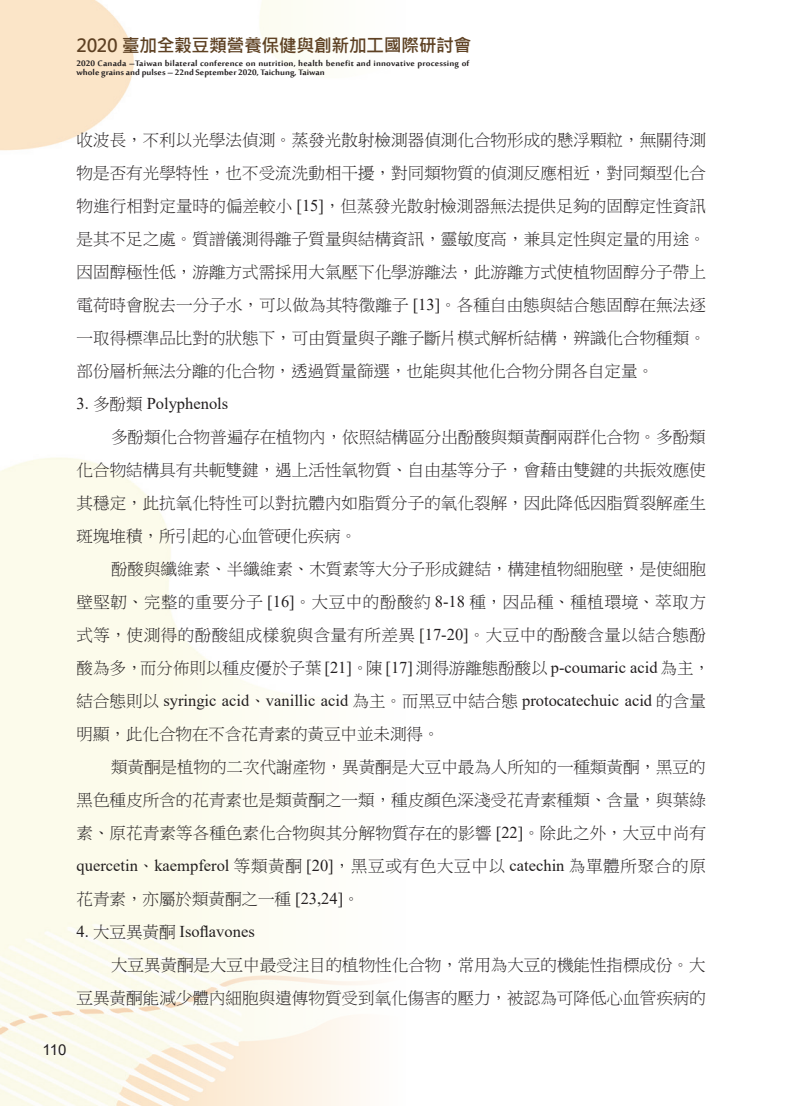
<style>
.page{position:relative;width:808px;height:1106px;background:#fff}
.page>*{position:absolute;margin:0;border:0;box-sizing:border-box;transform-origin:0 0}
.t1{font:700 18px "Microsoft Jheng Hei";letter-spacing:-.03em;color:#5e4123}
.t2{font:16.5px/33px "P Ming Li U";letter-spacing:.005em;color:#231f20;text-align:justify}
.t3{font:16.5px/33px "P Ming Li U";letter-spacing:.03em;color:#231f20}
.t4{font:16.5px "Times New Roman";color:#231f20}
.t5{font:15px "Arial";color:#231f20}
.t6{font:700 10.8px/9px "Sakkal Majalla";letter-spacing:.01em;color:#231f20;scale:1.06 1}
.s1{font-family:"Times New Roman"}
.s2{font-family:"P Ming Li U"}
</style>
<div class="page">
<img style="left:0;top:0;width:374px;height:1106px">
<p class="t1" style="left:77px;top:34px;width:396px">2020 臺加全穀豆類營養保健與創新加工國際研討會</p>
<p class="t6" style="left:77px;top:59px;width:372px">2020 Canada –Taiwan bilateral conference on nutrition, health benefit and innovative processing of whole grains and pulses – 22nd September 2020, Taichung, Taiwan</p>
<p class="t2" style="left:77px;top:124px;width:631px">收波長，不利以光學法偵測。蒸發光散射檢測器偵測化合物形成的懸浮顆粒，無關待測物是否有光學特性，也不受流洗動相干擾，對同類物質的偵測反應相近，對同類型化合物進行相對定量時的偏差較小 <span class="s1">[15]</span>，但蒸發光散射檢測器無法提供足夠的固醇定性資訊是其不足之處。質譜儀測得離子質量與結構資訊，靈敏度高，兼具定性與定量的用途。因固醇極性低，游離方式需採用大氣壓下化學游離法，此游離方式使植物固醇分子帶上電荷時會脫去一分子水，可以做為其特徵離子 <span class="s1">[13]</span>。各種自由態與結合態固醇在無法逐一取得標準品比對的狀態下，可由質量與子離子斷片模式解析結構，辨識化合物種類。部份層析無法分離的化合物，透過質量篩選，也能與其他化合物分開各自定量。</p>
<p class="t4" style="left:77px;top:392px;width:153px">3. <span class="s2">多酚類</span> Polyphenols</p>
<p class="t2" style="left:77px;top:421px;width:631px;text-indent:35px">多酚類化合物普遍存在植物內，依照結構區分出酚酸與類黃酮兩群化合物。多酚類化合物結構具有共軛雙鍵，遇上活性氧物質、自由基等分子，會藉由雙鍵的共振效應使其穩定，此抗氧化特性可以對抗體內如脂質分子的氧化裂解，因此降低因脂質裂解產生斑塊堆積，所引起的心血管硬化疾病。</p>
<p class="t3" style="left:77px;top:553px;width:635px;text-indent:35px">酚酸與纖維素、半纖維素、木質素等大分子形成鍵結，構建植物細胞壁，是使細胞壁堅韌、完整的重要分子 <span class="s1">[16]</span>。大豆中的酚酸約 <span class="s1">8-18</span> 種，因品種、種植環境、萃取方式等，使測得的酚酸組成樣貌與含量有所差異 <span class="s1">[17-20]</span>。大豆中的酚酸含量以結合態酚酸為多，而分佈則以種皮優於子葉 <span class="s1">[21]</span>。陳 <span class="s1">[17]</span> 測得游離態酚酸以 <span class="s1">p-coumaric acid</span> 為主，</p>
<p class="t4" style="left:77px;top:689px;width:631px"><span class="s2">結合態則以</span> syringic acid<span class="s2">、</span>vanillic acid <span class="s2">為主。而黑豆中結合態</span> protocatechuic acid <span class="s2">的含量</span></p>
<p class="t2" style="left:77px;top:718px;width:364px">明顯，此化合物在不含花青素的黃豆中並未測得。</p>
<p class="t2" style="left:111px;top:751px;width:596px">類黃酮是植物的二次代謝產物，異黃酮是大豆中最為人所知的一種類黃酮，黑豆的</p>
<p class="t2" style="left:77px;top:784px;width:631px">黑色種皮所含的花青素也是類黃酮之一類，種皮顏色深淺受花青素種類、含量，與葉綠</p>
<p class="t2" style="left:77px;top:817px;width:631px">素、原花青素等各種色素化合物與其分解物質存在的影響 <span class="s1">[22]</span>。除此之外，大豆中尚有</p>
<p class="t4" style="left:77px;top:854px;width:631px">quercetin<span class="s2">、</span>kaempferol <span class="s2">等類黃酮</span> [20]<span class="s2">，黑豆或有色大豆中以</span> catechin <span class="s2">為單體所聚合的原</span></p>
<p class="t2" style="left:77px;top:883px;width:285px">花青素，亦屬於類黃酮之一種 <span class="s1">[23,24]</span>。</p>
<p class="t4" style="left:77px;top:920px;width:180px">4. <span class="s2">大豆異黃酮</span> Isoflavones</p>
<p class="t2" style="left:77px;top:949px;width:631px;text-align:right">大豆異黃酮是大豆中最受注目的植物性化合物，常用為大豆的機能性指標成份。大<br>豆異黃酮能減少體內細胞與遺傳物質受到氧化傷害的壓力，被認為可降低心血管疾病的</p>
<p class="t5" style="left:43px;top:1039px;width:25px">110</p>
</div>
